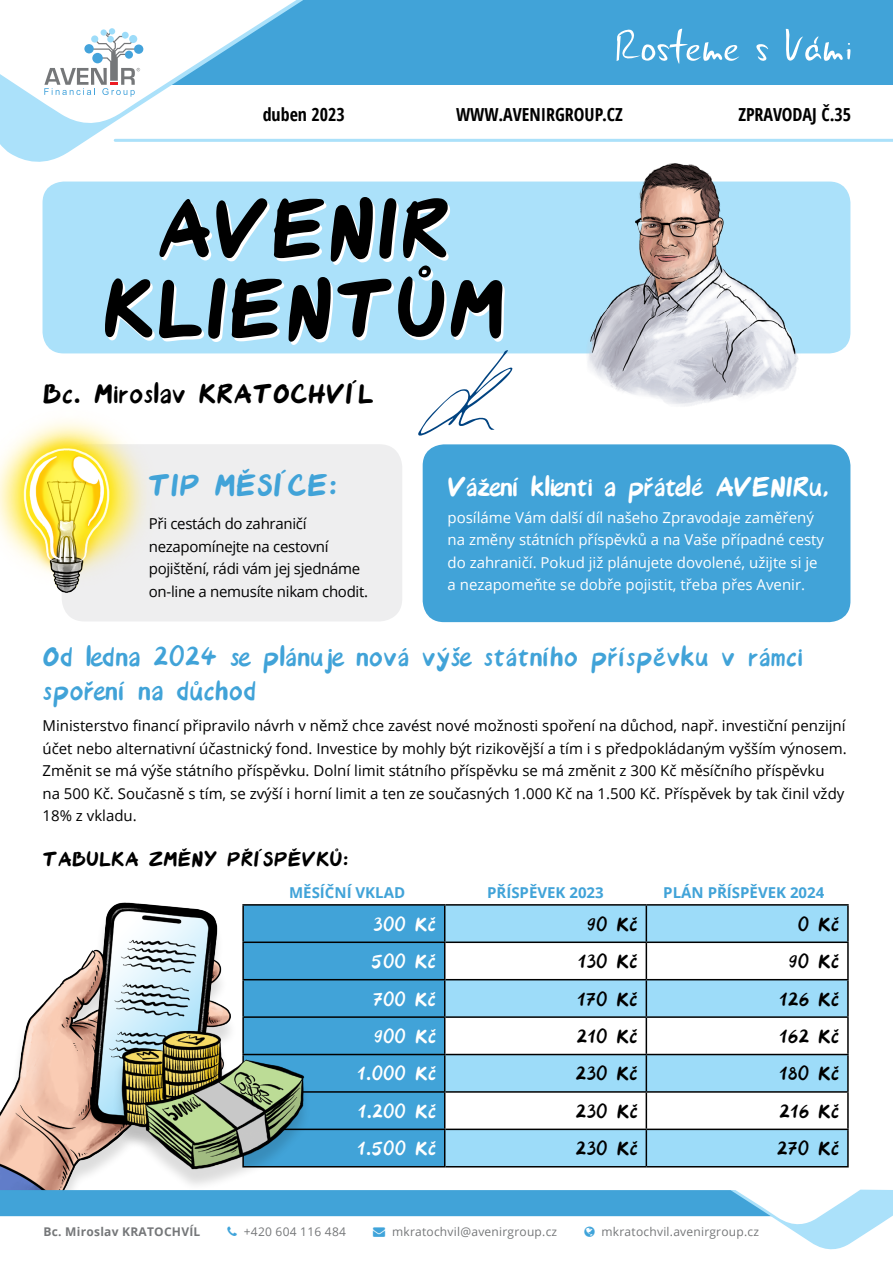
<style>
.page{position:relative;width:893px;height:1263px;background:#fff}
.page>*{position:absolute;margin:0;border:0;box-sizing:border-box;transform-origin:0 0}
.t1{font:108.6px/79.9px "Avenir Font";color:#000;text-align:center}
.t2{font:40.35px "Avenir Font";color:#41a3d8}
.t3{font:36px/33px "Avenir Font";color:#41a3d8}
.t4{font:36px "Avenir Font";letter-spacing:-.02em;color:#fff}
.t5{font:36px "Avenir Font";color:#000}
.t6{font:27px "Avenir Font";color:#000}
.t7{font:25.5px "Avenir Font";color:#000}
.t8{font:25.5px "Avenir Font";color:#fff}
.t9{font:700 condensed 18px "Open Sans";color:#000}
.t10{font:15px/22.5px "Open Sans";color:#000}
.t11{font:15px/22.5px "Open Sans";color:#fff}
.t12{font:15px/22.5px "Open Sans";letter-spacing:-.02em;color:#000}
.t13{font:700 15px "Open Sans";color:#41a3d8}
.t14{font:12px "Open Sans";letter-spacing:.02em;color:#757779}
.t15{font:700 12px "Open Sans";letter-spacing:.02em;color:#757779}
.s1{color:#40a4da}
</style>
<div class="page">
<div style="left:250px;top:906px;width:194px;height:260px;background:#41a3d8"></div>
<div style="left:445px;top:906px;width:402px;height:35px;background:#9ddcf9"></div>
<svg style="left:445px;top:980px;width:402px;height:186px;fill:#9ddcf9"></svg>
<hr style="left:646px;top:906px;width:1px;height:35px;background:#000">
<hr style="left:646px;top:943px;width:1px;height:36px;background:#000">
<hr style="left:646px;top:1018px;width:1px;height:36px;background:#000">
<hr style="left:646px;top:1093px;width:1px;height:35px;background:#000">
<hr style="left:445px;top:904px;width:201px;height:2px;background:#000">
<hr style="left:646px;top:904px;width:203px;height:2px;background:#000">
<hr style="left:847px;top:906px;width:2px;height:35px;background:#000">
<hr style="left:445px;top:941px;width:201px;height:2px;background:#000">
<hr style="left:646px;top:941px;width:203px;height:2px;background:#000">
<hr style="left:847px;top:943px;width:2px;height:36px;background:#000">
<hr style="left:847px;top:1018px;width:2px;height:36px;background:#000">
<hr style="left:847px;top:1093px;width:2px;height:35px;background:#000">
<hr style="left:242px;top:904px;width:203px;height:2px;background:#000">
<hr style="left:444px;top:906px;width:1px;height:35px;background:#000">
<hr style="left:242px;top:941px;width:203px;height:2px;background:#000">
<hr style="left:444px;top:943px;width:1px;height:36px;background:#000">
<hr style="left:242px;top:979px;width:203px;height:1px;background:#000">
<hr style="left:242px;top:1016px;width:203px;height:2px;background:#000">
<hr style="left:444px;top:1018px;width:1px;height:36px;background:#000">
<hr style="left:242px;top:1054px;width:203px;height:1px;background:#000">
<hr style="left:242px;top:1091px;width:203px;height:2px;background:#000">
<hr style="left:444px;top:1093px;width:1px;height:35px;background:#000">
<hr style="left:242px;top:1128px;width:203px;height:2px;background:#000">
<hr style="left:242px;top:1166px;width:203px;height:1px;background:#000">
<hr style="left:444px;top:980px;width:1px;height:36px;background:#000">
<hr style="left:445px;top:979px;width:201px;height:1px;background:#000">
<hr style="left:646px;top:979px;width:203px;height:1px;background:#000">
<hr style="left:646px;top:980px;width:1px;height:36px;background:#000">
<hr style="left:847px;top:980px;width:2px;height:36px;background:#000">
<hr style="left:445px;top:1016px;width:201px;height:2px;background:#000">
<hr style="left:646px;top:1016px;width:203px;height:2px;background:#000">
<hr style="left:444px;top:1055px;width:1px;height:36px;background:#000">
<hr style="left:445px;top:1054px;width:201px;height:1px;background:#000">
<hr style="left:646px;top:1054px;width:203px;height:1px;background:#000">
<hr style="left:646px;top:1055px;width:1px;height:36px;background:#000">
<hr style="left:847px;top:1055px;width:2px;height:36px;background:#000">
<hr style="left:445px;top:1091px;width:201px;height:2px;background:#000">
<hr style="left:646px;top:1091px;width:203px;height:2px;background:#000">
<hr style="left:444px;top:1130px;width:1px;height:36px;background:#000">
<hr style="left:445px;top:1128px;width:201px;height:2px;background:#000">
<hr style="left:646px;top:1128px;width:203px;height:2px;background:#000">
<hr style="left:646px;top:1130px;width:1px;height:36px;background:#000">
<hr style="left:847px;top:1130px;width:2px;height:36px;background:#000">
<hr style="left:445px;top:1166px;width:201px;height:1px;background:#000">
<hr style="left:646px;top:1166px;width:203px;height:1px;background:#000">
<img style="left:0;top:902px;width:250px;height:287px">
<div style="left:111px;top:1037px;width:200px;height:155px;background:#000;opacity:.14"></div>
<img style="left:117px;top:1001px;width:190px;height:175px">
<div style="left:22px;top:0;width:871px;height:85px;background:#41a3d8"></div>
<svg style="left:0;top:0;width:328px;height:162px"></svg>
<svg style="left:617px;top:29px;width:123px;height:35px"></svg>
<svg style="left:756px;top:44px;width:13px;height:17px"></svg>
<svg style="left:786px;top:29px;width:64px;height:32px"></svg>
<svg style="left:0;top:0;width:302px;height:129px"></svg>
<hr style="left:115px;top:139px;width:778px;height:3px;background:#abe1fa">
<div style="left:43px;top:182px;width:807px;height:171px;background:#abe1fa;border-radius:21px"></div>
<div style="left:62px;top:444px;width:340px;height:177px;background:#eeeeef;border-radius:23px"></div>
<img style="left:0;top:420px;width:146px;height:200px">
<div style="left:423px;top:444px;width:427px;height:178px;background:#41a3d8;border-radius:21px"></div>
<img style="left:557px;top:163px;width:264px;height:243px">
<svg style="left:417px;top:350px;width:96px;height:86px"></svg>
<svg style="left:0;top:1189px;width:893px;height:61px"></svg>
<p class="t9" style="left:263px;top:101px;width:84px">duben 2023</p>
<p class="t9" style="left:456px;top:101px;width:168px">WWW.AVENIRGROUP.CZ</p>
<p class="t9" style="left:738px;top:101px;width:114px">ZPRAVODAJ Č.35</p>
<h1 class="t1" style="left:102px;top:192px;width:405px">AVENIR<br>KLIENTŮM</h1>
<h3 class="t5" style="left:43px;top:379px;width:333px">Bc. Miroslav KRATOCHVÍL</h3>
<h2 class="t2" style="left:148px;top:469px;width:192px">TIP MĚSÍCE:</h2>
<h3 class="t4" style="left:448px;top:472px;width:383px">Vážení klienti a přátelé AVENIRu,</h3>
<p class="t11" style="left:448px;top:505px;width:378px">posíláme Vám další díl našeho Zpravodaje zaměřený na změny státních příspěvků a na Vaše případné cesty do zahraničí. Pokud již plánujete dovolené, užijte si je a nezapomeňte se dobře pojistit, třeba přes Avenir.</p>
<p class="t12" style="left:149px;top:512px;width:221px">Při cestách do zahraničí nezapomínejte na cestovní pojištění, rádi vám jej sjednáme on-line a nemusíte nikam chodit.</p>
<h3 class="t3" style="left:43px;top:642px;width:762px">Od ledna 2024 se plánuje nová výše státního příspěvku v rámci spoření na důchod</h3>
<p class="t10" style="left:43px;top:714px;width:806px">Ministerstvo financí připravilo návrh v němž chce zavést nové možnosti spoření na důchod, např. investiční penzijní účet nebo alternativní účastnický fond. Investice by mohly být rizikovější a tím i s předpokládaným vyšším výnosem.<br>Změnit se má výše státního příspěvku. Dolní limit státního příspěvku se má změnit z 300 Kč měsíčního příspěvku<br>na 500 Kč. Současně s tím, se zvýší i horní limit a ten ze současných 1.000 Kč na 1.500 Kč. Příspěvek by tak činil vždy 18% z vkladu.</p>
<h3 class="t6" style="left:43px;top:848px;width:308px">TABULKA ZMĚNY PŘÍSPĚVKŮ:</h3>
<p class="t13" style="left:289px;top:882px;width:118px">MĚSÍČNÍ VKLAD</p>
<p class="t13" style="left:487px;top:882px;width:118px">PŘÍSPĚVEK 2023</p>
<p class="t13" style="left:663px;top:882px;width:162px">PLÁN PŘÍSPĚVEK 2024</p>
<h3 class="t8" style="left:373px;top:914px;width:64px">300 Kč</h3>
<h3 class="t7" style="left:587px;top:914px;width:52px">90 Kč</h3>
<h3 class="t7" style="left:798px;top:914px;width:43px">0 Kč</h3>
<h3 class="t8" style="left:371px;top:951px;width:66px">500 Kč</h3>
<h3 class="t7" style="left:578px;top:951px;width:62px">130 Kč</h3>
<h3 class="t7" style="left:789px;top:951px;width:52px">90 Kč</h3>
<h3 class="t8" style="left:373px;top:989px;width:65px">700 Kč</h3>
<h3 class="t7" style="left:577px;top:989px;width:62px">170 Kč</h3>
<h3 class="t7" style="left:779px;top:989px;width:62px">126 Kč</h3>
<h3 class="t8" style="left:374px;top:1026px;width:64px">900 Kč</h3>
<h3 class="t7" style="left:577px;top:1026px;width:63px">210 Kč</h3>
<h3 class="t7" style="left:779px;top:1026px;width:62px">162 Kč</h3>
<h3 class="t8" style="left:357px;top:1064px;width:81px">1.000 Kč</h3>
<h3 class="t7" style="left:575px;top:1064px;width:64px">230 Kč</h3>
<h3 class="t7" style="left:779px;top:1064px;width:62px">180 Kč</h3>
<h3 class="t8" style="left:358px;top:1101px;width:80px">1.200 Kč</h3>
<h3 class="t7" style="left:575px;top:1101px;width:64px">230 Kč</h3>
<h3 class="t7" style="left:779px;top:1101px;width:62px">216 Kč</h3>
<h3 class="t8" style="left:357px;top:1138px;width:81px">1.500 Kč</h3>
<h3 class="t7" style="left:576px;top:1138px;width:64px">230 Kč</h3>
<h3 class="t7" style="left:777px;top:1138px;width:64px">270 Kč</h3>
<p class="t15" style="left:44px;top:1223px;width:158px">Bc. Miroslav KRATOCHVÍL</p>
<p class="t14" style="left:244px;top:1223px;width:104px">+420 604 116 484</p>
<p class="t14" style="left:373px;top:1223px;width:186px"><span class="s1">→</span> mkratochvil@avenirgroup.cz</p>
<p class="t14" style="left:602px;top:1223px;width:159px">mkratochvil.avenirgroup.cz</p>
</div>
